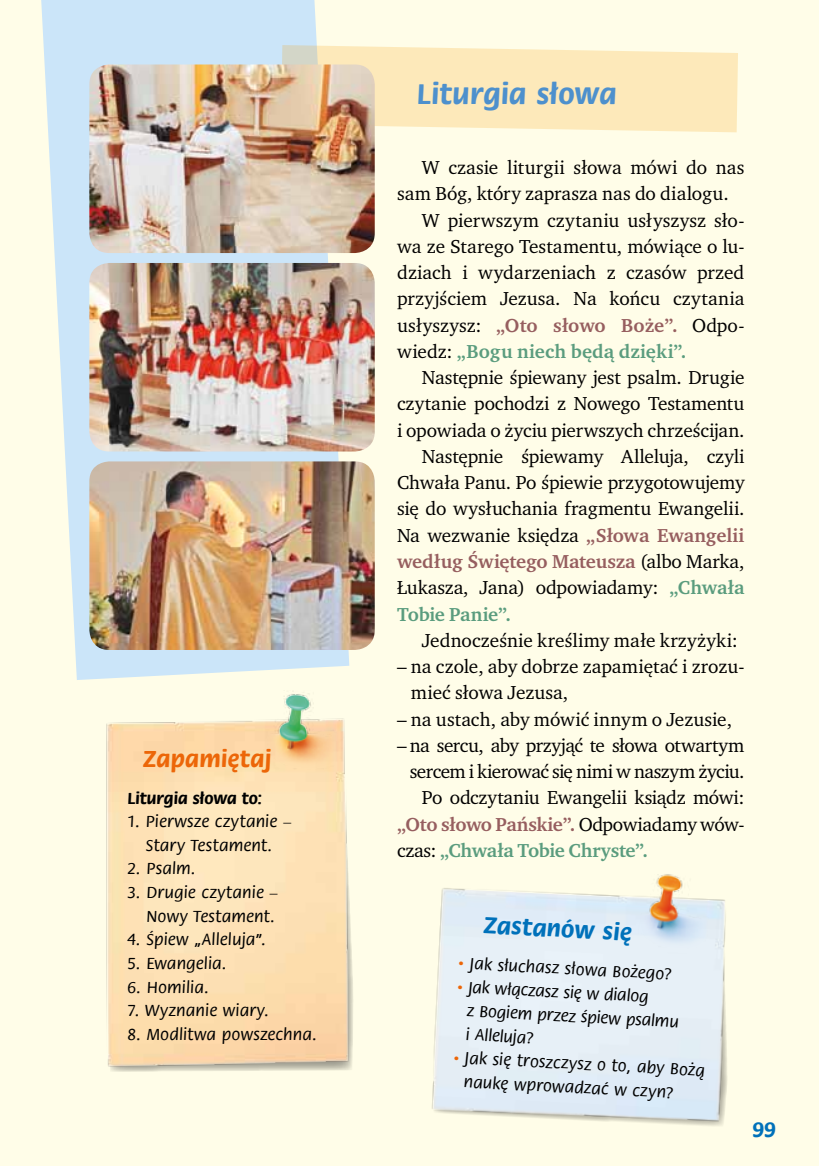
<style>
.page{position:relative;width:819px;height:1166px;background:#fffde8}
.page>*{position:absolute;margin:0;border:0;box-sizing:border-box;transform-origin:0 0}
.t1{font:700 28px "EFN Gramatyk";letter-spacing:.015em;color:#4d90cd}
.t2{font:700 22.75px "EFN Gramatyk";color:#0071ba}
.t3{font:700 22.75px "EFN Gramatyk";letter-spacing:.02em;color:#ec6608}
.t4{font:700 21px "EFN Gramatyk";color:#0071ba}
.t5{font:19.25px/26.2px "Charter ITC Pro";letter-spacing:-.005em;color:#000}
.t6{font:19.25px "Charter ITC Pro";letter-spacing:-.03em;color:#000}
.t7{font:700 19.25px "Charter ITC Pro";letter-spacing:-.005em;color:#5a9c7e}
.t8{font:700 19.25px "Charter ITC Pro";letter-spacing:-.01em;color:#965e5f}
.t9{font:15.75px/23.6px "EFN Gramatyk";letter-spacing:.01em;color:#000}
.t10{font:700 15.75px "EFN Gramatyk";color:#000}
.s1{font-weight:700;color:#965e5f}
.s2{font-weight:400;color:#000}
.s3{font-weight:700;color:#5a9c7e}
.s4{color:#ec6608}
</style>
<div class="page">
<img style="left:432px;top:888px;width:295px;height:238px">
<img style="left:623px;top:874px;width:94px;height:89px">
<img style="left:106px;top:721px;width:246px;height:351px">
<img style="left:255px;top:694px;width:89px;height:85px">
<svg style="left:41px;top:0;width:308px;height:680px;fill:#cbe5f9"></svg>
<svg style="left:281px;top:45px;width:457px;height:87px;background:#fceabe"></svg>
<img style="left:89px;top:64px;width:286px;height:189px">
<img style="left:89px;top:263px;width:286px;height:188px">
<img style="left:89px;top:461px;width:286px;height:189px">
<p class="t3" style="left:143px;top:744px;width:130px">Zapamiętaj</p>
<p class="t10" style="left:127px;top:788px;width:136px">Liturgia słowa to:</p>
<p class="t9" style="left:127px;top:810px;width:165px;text-align:center">1. Pierwsze czytanie –<br>Stary Testament.</p>
<p class="t9" style="left:127px;top:857px;width:70px">2. Psalm.</p>
<p class="t9" style="left:127px;top:881px;width:151px;text-align:right">3. Drugie czytanie –<br>Nowy Testament.</p>
<p class="t9" style="left:127px;top:928px;width:140px">4. Śpiew „Alleluja”.</p>
<p class="t9" style="left:127px;top:952px;width:101px">5. Ewangelia.</p>
<p class="t9" style="left:127px;top:975px;width:83px">6. Homilia.</p>
<p class="t9" style="left:127px;top:999px;width:143px">7. Wyznanie wiary.</p>
<p class="t9" style="left:127px;top:1023px;width:191px">8. Modlitwa powszechna.</p>
<h1 class="t1" style="left:417px;top:76px;width:201px">Liturgia słowa</h1>
<p class="t5" style="left:422px;top:154px;width:324px">W czasie liturgii słowa mówi do nas</p>
<p class="t5" style="left:397px;top:180px;width:333px">sam Bóg, który zaprasza nas do dialogu.</p>
<p class="t5" style="left:422px;top:207px;width:324px">W pierwszym czytaniu usłyszysz sło-</p>
<p class="t5" style="left:397px;top:233px;width:349px">wa ze Starego Testamentu, mówiące o lu-</p>
<p class="t5" style="left:397px;top:259px;width:349px">dziach i wydarzeniach z czasów przed</p>
<p class="t5" style="left:397px;top:285px;width:349px">przyjściem Jezusa. Na końcu czytania</p>
<p class="t5" style="left:397px;top:312px;width:349px">usłyszysz: <span class="s1">„Oto słowo Boże”.</span> Odpo-</p>
<p class="t7" style="left:397px;top:339px;width:291px"><span class="s2">wiedz:</span> „Bogu niech będą dzięki”.</p>
<p class="t5" style="left:422px;top:364px;width:324px">Następnie śpiewany jest psalm. Drugie</p>
<p class="t5" style="left:397px;top:390px;width:349px">czytanie pochodzi z Nowego Testamentu</p>
<p class="t5" style="left:397px;top:417px;width:349px">i opowiada o życiu pierwszych chrześcijan.</p>
<p class="t5" style="left:422px;top:443px;width:324px">Następnie śpiewamy Alleluja, czyli</p>
<p class="t5" style="left:397px;top:469px;width:349px">Chwała Panu. Po śpiewie przygotowujemy</p>
<p class="t5" style="left:397px;top:495px;width:349px">się do wysłuchania fragmentu Ewangelii.</p>
<p class="t5" style="left:397px;top:522px;width:349px">Na wezwanie księdza <span class="s1">„Słowa Ewangelii</span></p>
<p class="t8" style="left:397px;top:549px;width:349px">według Świętego Mateusza <span class="s2">(albo Marka,</span></p>
<p class="t5" style="left:397px;top:574px;width:349px">Łukasza, Jana) odpowiadamy: <span class="s3">„Chwała</span></p>
<p class="t7" style="left:397px;top:602px;width:115px">Tobie Panie”.</p>
<p class="t5" style="left:422px;top:627px;width:317px">Jednocześnie kreślimy małe krzyżyki:</p>
<p class="t5" style="left:411px;top:653px;width:335px;text-indent:-14px">– na czole, aby dobrze zapamiętać i zrozu&shy;mieć słowa Jezusa,</p>
<p class="t5" style="left:397px;top:705px;width:336px">– na ustach, aby mówić innym o Jezusie,</p>
<p class="t6" style="left:397px;top:733px;width:349px">– na sercu, aby przyjąć te słowa otwartym</p>
<p class="t6" style="left:410px;top:759px;width:336px">sercem i kierować się nimi w naszym życiu.</p>
<p class="t5" style="left:422px;top:784px;width:324px">Po odczytaniu Ewangelii ksiądz mówi:</p>
<p class="t8" style="left:397px;top:812px;width:349px">„Oto słowo Pańskie”. <span class="s2">Odpowiadamy wów-</span></p>
<p class="t7" style="left:397px;top:838px;width:252px"><span class="s2">czas:</span> „Chwała Tobie Chryste”.</p>
<p class="t2" style="left:484px;top:910px;width:149px;rotate:3deg">Zastanów się</p>
<p class="t9" style="left:459px;top:951px;width:215px;rotate:3deg"><span class="s4">•</span> Jak słuchasz słowa Bożego?</p>
<p class="t9" style="left:469px;top:975px;width:213px;text-indent:-11px;rotate:3deg"><span class="s4">•</span> Jak włączasz się w dialog<br>z Bogiem przez śpiew psalmu i Alleluja?</p>
<p class="t9" style="left:465px;top:1046px;width:242px;text-indent:-11px;rotate:3deg"><span class="s4">•</span> Jak się troszczysz o to, aby Bożą naukę wprowadzać w czyn?</p>
<p class="t4" style="left:752px;top:1116px;width:25px">99</p>
</div>
